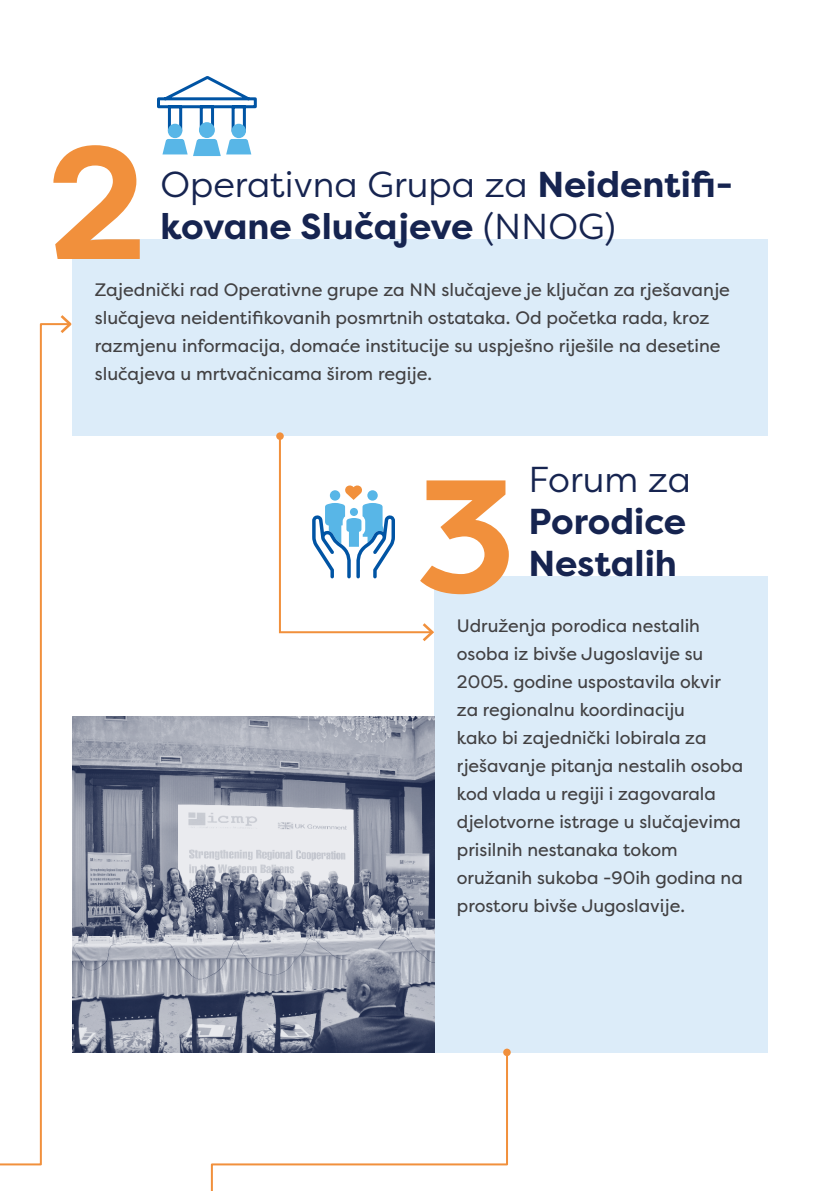
<style>
.page{position:relative;width:840px;height:1191px;background:#fff}
.page>*{position:absolute;margin:0;border:0;box-sizing:border-box;transform-origin:0 0}
.t1{font:700 160px "Filson Pro";color:#f1903c}
.t2{font:700 36px/42px "Filson Pro";color:#162450}
.t3{font:36px "Filson Pro";color:#162450}
.t4{font:18px/28px "Filson Pro";color:#414042}
.s1{font-weight:400}
</style>
<div class="page">
<svg style="left:0;top:323px;width:58px;height:843px"></svg>
<svg style="left:58px;top:315px;width:14px;height:18px"></svg>
<svg style="left:210px;top:1052px;width:298px;height:139px"></svg>
<div style="left:72px;top:239px;width:695px;height:197px;background:#dcecf9"></div>
<div style="left:434px;top:576px;width:333px;height:476px;background:#dcecf9"></div>
<img style="left:72px;top:716px;width:362px;height:336px">
<svg style="left:157px;top:76px;width:100px;height:80px"></svg>
<div style="left:199px;top:122px;width:16px;height:16px;background:#58b6e7;border-radius:50%"></div>
<div style="left:168px;top:124px;width:14px;height:14px;background:#58b6e7;border-radius:50%"></div>
<div style="left:231px;top:124px;width:15px;height:14px;background:#58b6e7;border-radius:50%"></div>
<svg style="left:278px;top:434px;width:156px;height:208px"></svg>
<div style="left:276px;top:432px;width:7px;height:8px;background:#f1903c;border-radius:50%"></div>
<div style="left:503px;top:1048px;width:7px;height:8px;background:#f1903c;border-radius:50%"></div>
<h1 class="t1" style="left:48px;top:102px;width:100px">2</h1>
<h2 class="t2" style="left:160px;top:164px;width:573px"><span class="s1">Operativna Grupa za</span> Neidentifi&shy;kovane Slučajeve <span class="s1">(NNOG)</span></h2>
<p class="t4" style="left:95px;top:275px;width:636px">Zajednički rad Operativne grupe za NN slučajeve je ključan za rješavanje slučajeva neidentifikovanih posmrtnih ostataka. Od početka rada, kroz razmjenu informacija, domaće institucije su uspješno riješile na desetine slučajeva u mrtvačnicama širom regije.</p>
<h1 class="t1" style="left:416px;top:435px;width:101px">3</h1>
<h2 class="t3" style="left:528px;top:456px;width:164px">Forum za</h2>
<h2 class="t2" style="left:528px;top:501px;width:159px">Porodice<br>Nestalih</h2>
<p class="t4" style="left:456px;top:611px;width:287px">Udruženja porodica nestalih osoba iz bivše Jugoslavije su<br>2005. godine uspostavila okvir za regionalnu koordinaciju<br>kako bi zajednički lobirala za rješavanje pitanja nestalih osoba kod vlada u regiji i zagovarala djelotvorne istrage u slučajevima prisilnih nestanaka tokom oružanih sukoba -90ih godina na prostoru bivše Jugoslavije.</p>
</div>
